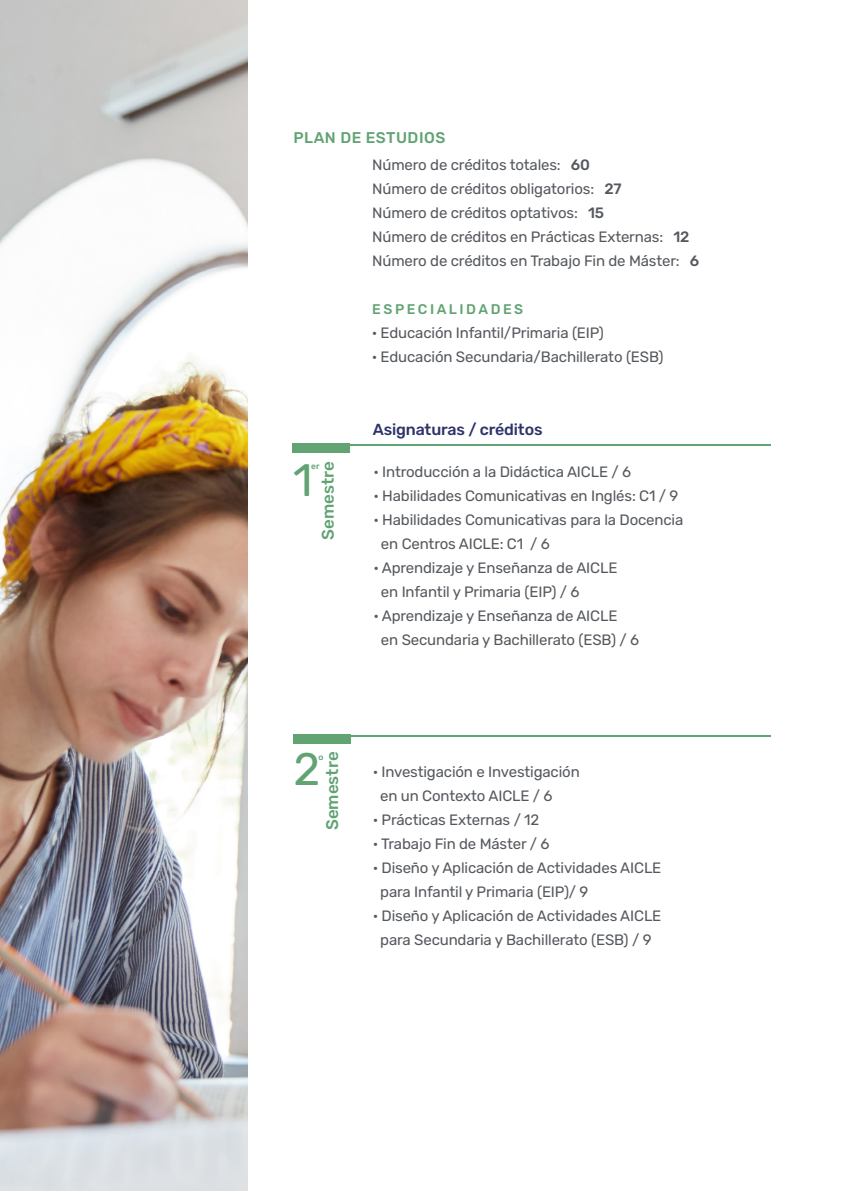
<style>
.page{position:relative;width:842px;height:1191px;background:#fff}
.page>*{position:absolute;margin:0;border:0;box-sizing:border-box;transform-origin:0 0}
.t1{font:45.4px "Rubik";color:#61a373}
.t2{font:500 17px "Rubik";color:#61a373}
.t3{font:500 16px "Rubik";letter-spacing:-.01em;color:#2d3369}
.t4{font:500 15.6px "Rubik";letter-spacing:.03em;color:#61a373}
.t5{font:15px "Rubik";letter-spacing:-.01em;color:#55595e}
.t6{font:500 14px "Rubik";letter-spacing:.18em;color:#61a373}
.t7{font:500 8.4px "Rubik";color:#61a373}
.s1{font-weight:500}
</style>
<div class="page">
<div style="left:293px;top:443px;width:57px;height:9px;background:#61a373"></div>
<hr style="left:350px;top:444px;width:420px;height:2px;background:#61a373">
<div style="left:294px;top:735px;width:57px;height:9px;background:#61a373"></div>
<hr style="left:351px;top:735px;width:420px;height:2px;background:#61a373">
<img style="left:0;top:0;width:248px;height:1191px">
<p class="t4" style="left:294px;top:129px;width:153px">PLAN DE ESTUDIOS</p>
<p class="t1" style="left:293px;top:455px;width:21px">1</p>
<p class="t2" style="left:319px;top:540px;width:80px;rotate:-90deg">Semestre</p>
<p class="t7" style="left:311px;top:461px;width:10px">er</p>
<p class="t5" style="left:372px;top:157px;width:219px">Número de créditos totales: <span class="s1">60</span></p>
<p class="t5" style="left:372px;top:181px;width:251px">Número de créditos obligatorios: <span class="s1">27</span></p>
<p class="t5" style="left:372px;top:205px;width:233px">Número de créditos optativos: <span class="s1">15</span></p>
<p class="t5" style="left:372px;top:229px;width:319px">Número de créditos en Prácticas Externas: <span class="s1">12</span></p>
<p class="t5" style="left:372px;top:253px;width:329px">Número de créditos en Trabajo Fin de Máster: <span class="s1">6</span></p>
<p class="t6" style="left:372px;top:302px;width:152px">ESPECIALIDADES</p>
<p class="t5" style="left:372px;top:325px;width:233px">· Educación Infantil/Primaria (EIP)</p>
<p class="t5" style="left:372px;top:349px;width:293px">· Educación Secundaria/Bachillerato (ESB)</p>
<p class="t3" style="left:373px;top:420px;width:171px">Asignaturas / créditos</p>
<p class="t5" style="left:374px;top:464px;width:259px">· Introducción a la Didáctica AICLE / 6</p>
<p class="t5" style="left:374px;top:488px;width:306px">· Habilidades Comunicativas en Inglés: C1 / 9</p>
<p class="t5" style="left:374px;top:512px;width:311px">· Habilidades Comunicativas para la Docencia</p>
<p class="t5" style="left:381px;top:536px;width:170px">en Centros AICLE: C1 / 6</p>
<p class="t5" style="left:374px;top:560px;width:245px">· Aprendizaje y Enseñanza de AICLE</p>
<p class="t5" style="left:381px;top:584px;width:200px">en Infantil y Primaria (EIP) / 6</p>
<p class="t5" style="left:374px;top:608px;width:245px">· Aprendizaje y Enseñanza de AICLE</p>
<p class="t5" style="left:381px;top:632px;width:260px">en Secundaria y Bachillerato (ESB) / 6</p>
<p class="t2" style="left:323px;top:830px;width:80px;rotate:-90deg">Semestre</p>
<p class="t1" style="left:294px;top:744px;width:28px">2</p>
<p class="t7" style="left:318px;top:752px;width:7px">o</p>
<p class="t5" style="left:373px;top:763px;width:208px">· Investigación e Investigación</p>
<p class="t5" style="left:380px;top:787px;width:174px">en un Contexto AICLE / 6</p>
<p class="t5" style="left:373px;top:811px;width:168px">· Prácticas Externas / 12</p>
<p class="t5" style="left:373px;top:835px;width:178px">· Trabajo Fin de Máster / 6</p>
<p class="t5" style="left:373px;top:859px;width:290px">· Diseño y Aplicación de Actividades AICLE</p>
<p class="t5" style="left:380px;top:883px;width:210px">para Infantil y Primaria (EIP)/ 9</p>
<p class="t5" style="left:373px;top:907px;width:290px">· Diseño y Aplicación de Actividades AICLE</p>
<p class="t5" style="left:380px;top:931px;width:273px">para Secundaria y Bachillerato (ESB) / 9</p>
</div>
